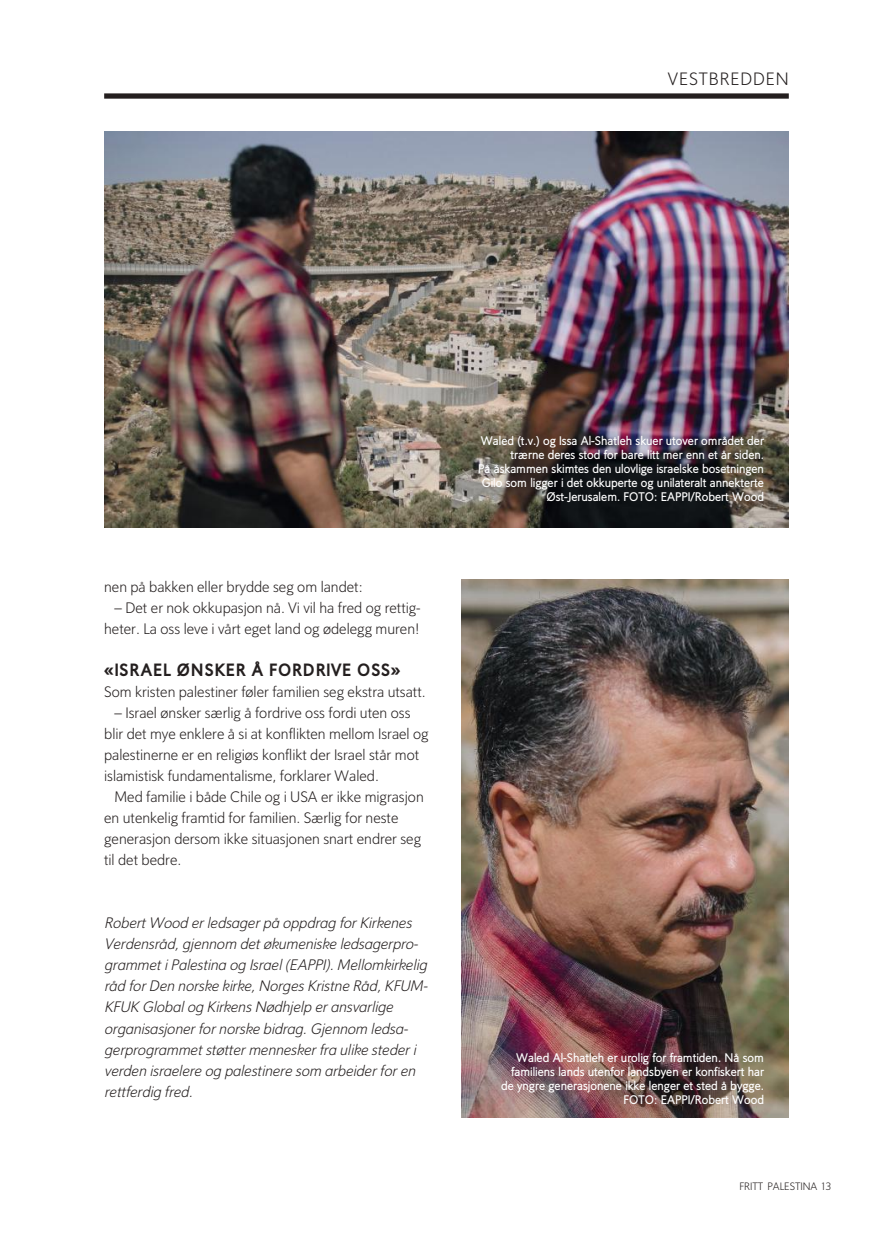
<style>
.page{position:relative;width:893px;height:1241px;background:#fff}
.page>*{position:absolute;margin:0;border:0;box-sizing:border-box;transform-origin:0 0}
.t1{font:900 17.5px "Oslo";letter-spacing:.05em;color:#241f1f}
.t2{font:300 17.5px "Oslo";letter-spacing:.05em;color:#241f1f}
.t3{font:300 14.88px/21px "Oslo";color:#241f1f}
.t4{font:italic 300 14.88px/21px "Oslo";color:#241f1f}
.t5{font:700 12.25px/14px "Oslo";color:#fff;text-align:right}
.t6{font:300 10.5px "Oslo";color:#241f1f}
</style>
<div class="page">
<div style="left:104px;top:93px;width:685px;height:6px;background:#241f1f"></div>
<img style="left:104px;top:131px;width:685px;height:396px">
<img style="left:461px;top:579px;width:328px;height:538px">
<p class="t2" style="left:668px;top:69px;width:122px">VESTBREDDEN</p>
<p class="t3" style="left:104px;top:576px;width:260px">nen på bakken eller brydde seg om landet:</p>
<p class="t3" style="left:104px;top:597px;width:318px;text-align:right">– Det er nok okkupasjon nå. Vi vil ha fred og rettig&shy;heter. La oss leve i vårt eget land og ødelegg muren!</p>
<p class="t1" style="left:104px;top:660px;width:298px">«ISRAEL ØNSKER Å FORDRIVE OSS»</p>
<p class="t3" style="left:104px;top:681px;width:323px">Som kristen palestiner føler familien seg ekstra utsatt.</p>
<p class="t3" style="left:104px;top:702px;width:326px;text-indent:10px">– Israel ønsker særlig å fordrive oss fordi uten oss blir det mye enklere å si at konflikten mellom Israel og palestinerne er en religiøs konflikt der Israel står mot islamistisk fundamentalisme, forklarer Waled.</p>
<p class="t3" style="left:104px;top:786px;width:321px;text-indent:10px">Med familie i både Chile og i USA er ikke migrasjon en utenkelig framtid for familien. Særlig for neste generasjon dersom ikke situasjonen snart endrer seg til det bedre.</p>
<p class="t4" style="left:104px;top:912px;width:325px">Robert Wood er ledsager på oppdrag for Kirkenes Verdensråd, gjennom det økumeniske ledsagerpro&shy;grammet i Palestina og Israel (EAPPI). Mellomkirkelig råd for Den norske kirke, Norges Kristne Råd, KFUM-KFUK Global og Kirkens Nødhjelp er ansvarlige organisasjoner for norske bidrag. Gjennom ledsa&shy;gerprogrammet støtter mennesker fra ulike steder i verden israelere og palestinere som arbeider for en rettferdig fred.</p>
<p class="t5" style="left:478px;top:433px;width:287px">Waled (t.v.) og Issa Al-Shatleh skuer utover området der trærne deres stod for bare litt mer enn et år siden.<br>På åskammen skimtes den ulovlige israelske bosetningen Gilo som ligger i det okkuperte og unilateralt annekterte Øst-Jerusalem. FOTO: EAPPI/Robert Wood</p>
<p class="t5" style="left:501px;top:1050px;width:264px">Waled Al-Shatleh er urolig for framtiden. Nå som familiens lands utenfor landsbyen er konfiskert har de yngre generasjonene ikke lenger et sted å bygge.<br>FOTO: EAPPI/Robert Wood</p>
<p class="t6" style="left:739px;top:1180px;width:93px">FRITT PALESTINA 13</p>
</div>
